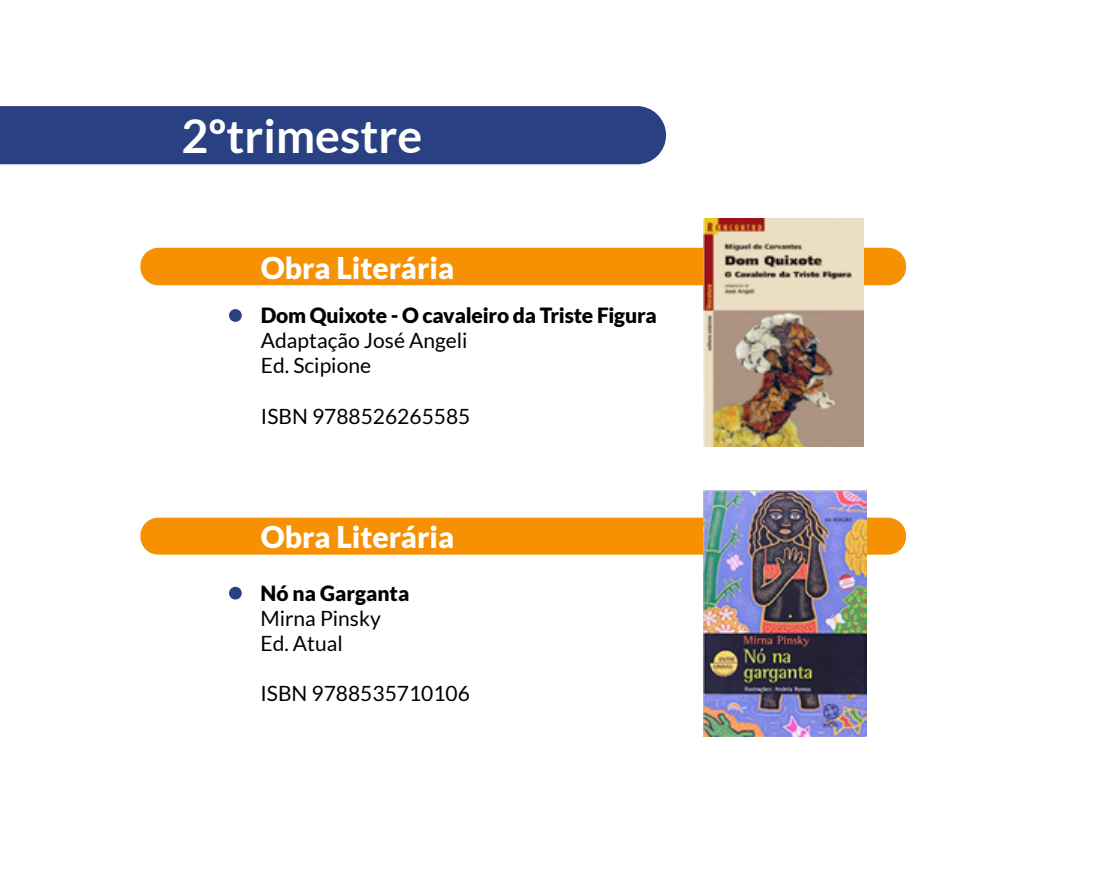
<style>
.page{position:relative;width:1106px;height:893px;background:#fff}
.page>*{position:absolute;margin:0;border:0;box-sizing:border-box;transform-origin:0 0}
.t1{font:700 46.5px "Lato";color:#fff}
.t2{font:900 30px "Lato";color:#fff}
.t3{font:21px/25.2px "Lato";color:#000}
.t4{font:900 21px "Lato";letter-spacing:-.01em;color:#000}
</style>
<div class="page">
<div style="left:140px;top:248px;width:766px;height:37px;background:#f59103;border-radius:18px"></div>
<div style="left:140px;top:518px;width:766px;height:37px;background:#f59103;border-radius:18px"></div>
<div style="left:229px;top:309px;width:13px;height:13px;background:#294082;border-radius:50%"></div>
<div style="left:229px;top:587px;width:13px;height:12px;background:#294082;border-radius:50%"></div>
<div style="left:0;top:106px;width:666px;height:58px;background:#294082"></div>
<img style="left:703px;top:218px;width:160px;height:228px">
<img style="left:703px;top:491px;width:163px;height:246px">
<h1 class="t1" style="left:181px;top:109px;width:242px">2ºtrimestre</h1>
<h2 class="t2" style="left:261px;top:250px;width:195px">Obra Literária</h2>
<p class="t4" style="left:261px;top:303px;width:397px">Dom Quixote - O cavaleiro da Triste Figura</p>
<p class="t3" style="left:261px;top:328px;width:208px">Adaptação José Angeli<br>Ed. Scipione</p>
<p class="t3" style="left:261px;top:403px;width:211px">ISBN 9788526265585</p>
<h2 class="t2" style="left:261px;top:520px;width:195px">Obra Literária</h2>
<p class="t4" style="left:260px;top:581px;width:150px">Nó na Garganta</p>
<p class="t3" style="left:260px;top:605px;width:122px">Mirna Pinsky<br>Ed. Atual</p>
<p class="t3" style="left:260px;top:681px;width:211px">ISBN 9788535710106</p>
</div>
